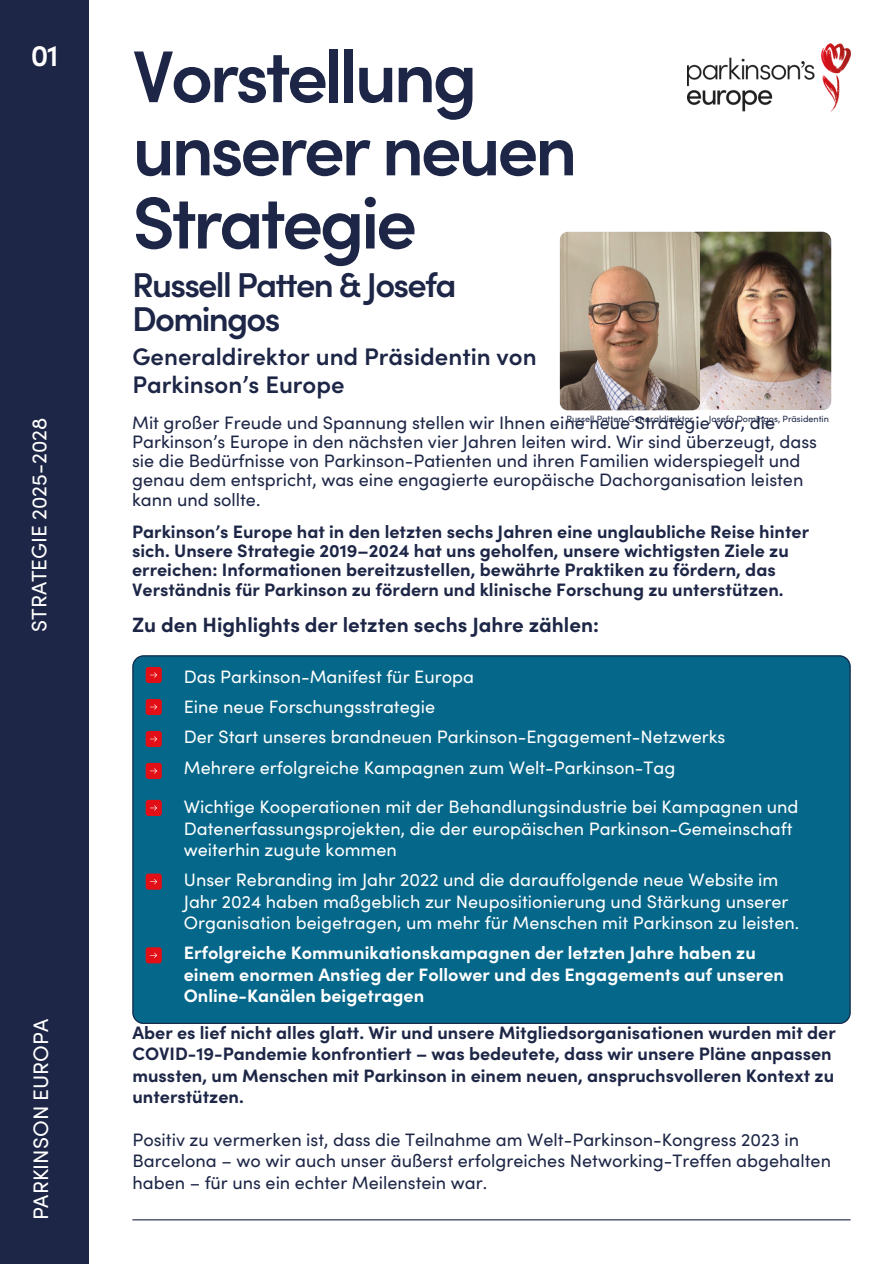
<style>
.page{position:relative;width:894px;height:1264px;background:#fff}
.page>*{position:absolute;margin:0;border:0;box-sizing:border-box;transform-origin:0 0}
.t1{font:600 73.5px/73.2px "Sofia Pro";letter-spacing:-.05em;color:#1d2646}
.t2{font:600 34.5px/33.8px "Sofia Pro";letter-spacing:-.05em;color:#1d2646}
.t3{font:600 30px "Sofia Pro";color:#fff}
.t4{font:600 24px/28.2px "Sofia Pro";color:#1d2646}
.t5{font:21px "Sofia Pro";color:#fff}
.t6{font:700 20.7px "Sofia Pro";color:#1d2646}
.t7{font:700 18px/19.2px "Sofia Pro";color:#1d2646}
.t8{font:18px/21.3px "Sofia Pro";color:#fff}
.t9{font:18px/19.2px "Sofia Pro";color:#1d2646}
.t10{font:700 18px/21.3px "Sofia Pro";color:#fff}
.t11{font:9px "Sofia Pro";color:#1d2646}
</style>
<div class="page">
<div style="left:0;top:0;width:89px;height:1263px;background:#1d2646"></div>
<img style="left:687px;top:232px;width:144px;height:178px;border-radius:9px">
<hr style="left:132px;top:1219px;width:718px;height:1px;background:#1d2646">
<img style="left:687px;top:43px;width:163px;height:69px">
<img style="left:559px;top:232px;width:140px;height:178px;border-radius:8px">
<div style="left:132px;top:655px;width:718px;height:368px;background:#056789"></div>
<div style="left:146px;top:667px;width:15px;height:15px;background:#e30f17;border-radius:3px"></div>
<svg style="left:150px;top:672px;width:7px;height:5px"></svg>
<div style="left:146px;top:699px;width:15px;height:15px;background:#e30f17;border-radius:3px"></div>
<svg style="left:150px;top:704px;width:7px;height:5px"></svg>
<div style="left:146px;top:731px;width:15px;height:15px;background:#e30f17;border-radius:3px"></div>
<svg style="left:150px;top:736px;width:7px;height:5px"></svg>
<div style="left:146px;top:762px;width:15px;height:16px;background:#e30f17;border-radius:3px"></div>
<svg style="left:150px;top:768px;width:7px;height:5px"></svg>
<div style="left:146px;top:800px;width:15px;height:15px;background:#e30f17;border-radius:3px"></div>
<svg style="left:150px;top:805px;width:7px;height:5px"></svg>
<div style="left:146px;top:873px;width:15px;height:16px;background:#e30f17;border-radius:3px"></div>
<svg style="left:150px;top:879px;width:7px;height:5px"></svg>
<div style="left:146px;top:947px;width:15px;height:16px;background:#e30f17;border-radius:3px"></div>
<svg style="left:150px;top:952px;width:7px;height:5px"></svg>
<h4 class="t3" style="left:31px;top:45px;width:29px">01</h4>
<p class="t5" style="left:31px;top:631px;width:216px;rotate:-90deg">STRATEGIE 2025-2028</p>
<p class="t5" style="left:33px;top:1220px;width:203px;rotate:-90deg">PARKINSON EUROPA</p>
<p class="t1" style="left:132px;top:49px;width:446px">Vorstellung unserer neuen<br>Strategie</p>
<h4 class="t2" style="left:132px;top:273px;width:326px">Russell Patten &amp; Josefa<br>Domingos</h4>
<h1 class="t4" style="left:132px;top:345px;width:405px">Generaldirektor und Präsidentin von<br>Parkinson’s Europe</h1>
<p class="t9" style="left:132px;top:415px;width:686px">Mit großer Freude und Spannung stellen wir Ihnen eine neue Strategie vor, die Parkinson’s Europe in den nächsten vier Jahren leiten wird. Wir sind überzeugt, dass sie die Bedürfnisse von Parkinson-Patienten und ihren Familien widerspiegelt und genau dem entspricht, was eine engagierte europäische Dachorganisation leisten kann und sollte.</p>
<h2 class="t7" style="left:132px;top:524px;width:678px">Parkinson’s Europe hat in den letzten sechs Jahren eine unglaubliche Reise hinter sich. Unsere Strategie 2019–2024 hat uns geholfen, unsere wichtigsten Ziele zu erreichen: Informationen bereitzustellen, bewährte Praktiken zu fördern, das Verständnis für Parkinson zu fördern und klinische Forschung zu unterstützen.</h2>
<p class="t11" style="left:566px;top:416px;width:128px">Russell Patten, Generaldirektor</p>
<p class="t11" style="left:708px;top:416px;width:121px">Josefa Domingos, Präsidentin</p>
<p class="t6" style="left:132px;top:617px;width:468px">Zu den Highlights der letzten sechs Jahre zählen:</p>
<h3 class="t8" style="left:184px;top:668px;width:291px">Das Parkinson-Manifest für Europa</h3>
<p class="t8" style="left:184px;top:698px;width:253px">Eine neue Forschungsstrategie</p>
<h6 class="t8" style="left:184px;top:728px;width:543px">Der Start unseres brandneuen Parkinson-Engagement-Netzwerks</h6>
<p class="t8" style="left:184px;top:759px;width:493px">Mehrere erfolgreiche Kampagnen zum Welt-Parkinson-Tag</p>
<p class="t8" style="left:184px;top:798px;width:616px">Wichtige Kooperationen mit der Behandlungsindustrie bei Kampagnen und<br>Datenerfassungsprojekten, die der europäischen Parkinson-Gemeinschaft weiterhin zugute kommen</p>
<h5 class="t8" style="left:184px;top:871px;width:616px">Unser Rebranding im Jahr 2022 und die darauffolgende neue Website im<br>Jahr 2024 haben maßgeblich zur Neupositionierung und Stärkung unserer<br>Organisation beigetragen, um mehr für Menschen mit Parkinson zu leisten.</h5>
<p class="t10" style="left:184px;top:944px;width:601px">Erfolgreiche Kommunikationskampagnen der letzten Jahre haben zu einem enormen Anstieg der Follower und des Engagements auf unseren<br>Online-Kanälen beigetragen</p>
<p class="t7" style="left:132px;top:1024px;width:704px;line-height:21.3px">Aber es lief nicht alles glatt. Wir und unsere Mitgliedsorganisationen wurden mit der COVID-19-Pandemie konfrontiert – was bedeutete, dass wir unsere Pläne anpassen mussten, um Menschen mit Parkinson in einem neuen, anspruchsvolleren Kontext zu unterstützen.</p>
<p class="t9" style="left:132px;top:1131px;width:700px;line-height:21.3px">Positiv zu vermerken ist, dass die Teilnahme am Welt-Parkinson-Kongress 2023 in<br>Barcelona – wo wir auch unser äußerst erfolgreiches Networking-Treffen abgehalten haben – für uns ein echter Meilenstein war.</p>
</div>
